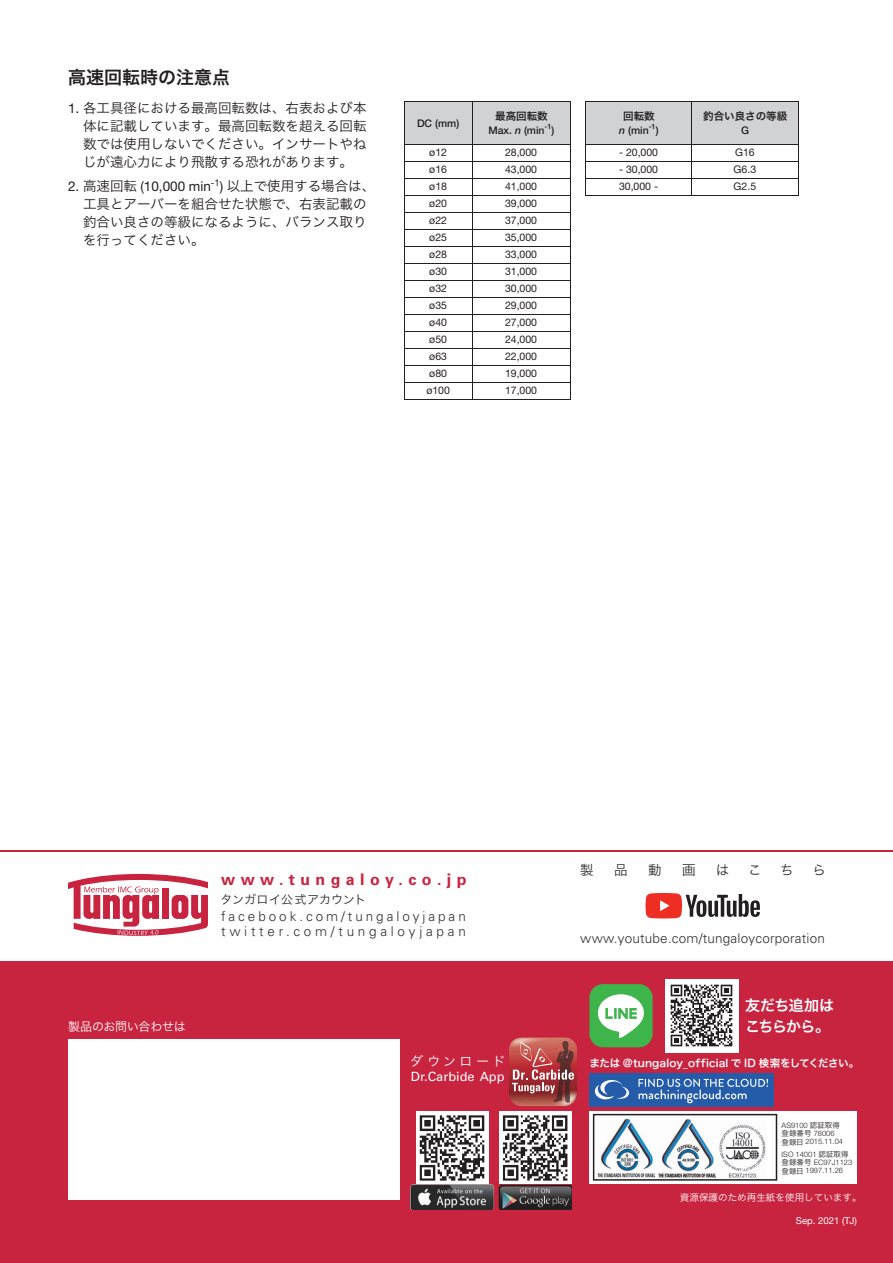
<style>
.page{position:relative;width:893px;height:1263px;background:#fff}
.page>*{position:absolute;margin:0;border:0;box-sizing:border-box;transform-origin:0 0}
.t1{font:18px "Hira Kaku Pro W6 90 pv RKSJ H";color:#231f20}
.t2{font:700 15.9px "Univers";letter-spacing:.34em;color:#c8233f}
.t3{font:15px/21.3px "Hira Kaku Pro W6 90 pv RKSJ H";letter-spacing:-.04em;color:#fff}
.t4{font:13.5px/18px "Hira Kaku Pro W3 90 pv RKSJ H";color:#231f20;text-align:justify}
.t5{font:300 13.5px/14.9px "Univers";letter-spacing:.22em;color:#312f30}
.t6{font:300 13.5px "Univers";letter-spacing:.015em;color:#312f30}
.t7{font:13.5px "Hira Kaku Pro W3 90 pv RKSJ H";color:#312f30}
.t8{font:12.75px "Univers";color:#fff}
.t9{font:12.75px "Hira Kaku Pro W3 90 pv RKSJ H";letter-spacing:.285em;color:#fff}
.t10{font:12px "Hira Kaku Pro W3 90 pv RKSJ H";letter-spacing:.01em;color:#312f30}
.t11{font:12px "Hira Kaku Pro W3 90 pv RKSJ H";letter-spacing:-.015em;color:#fff}
.t12{font:10.5px "Helvetica Neue LTW1 G";color:#231f20}
.t13{font:10.5px "Hira Kaku Pro W6 90 pv RKSJ H";letter-spacing:.015em;color:#fff}
.t14{font:500 10.5px "Helvetica Neue LTW1 G";color:#231f20}
.t15{font:10.5px "Hira Kaku Pro W6 90 pv RKSJ H";color:#231f20}
.t16{font:9.6px "Hira Kaku Pro W3 90 pv RKSJ H";color:#fff}
.t17{font:9.6px "Helvetica Neue LTW1 G";color:#fff}
.t18{font:300 7.5px/8.2px "Helvetica Neue LTW1 G";color:#231f20}
.s1{font-family:"Helvetica Neue LTW1 G"}
.s2{font-style:italic}
.s3{font-family:"Hira Kaku Pro W3 90 pv RKSJ H";font-weight:400}
</style>
<div class="page">
<hr style="left:404px;top:101px;width:68px;height:1px;background:#231f20">
<hr style="left:472px;top:101px;width:98px;height:1px;background:#231f20">
<svg style="left:404px;top:102px;width:167px;height:297px"></svg>
<hr style="left:404px;top:399px;width:166px;height:1px;background:#231f20">
<hr style="left:585px;top:101px;width:107px;height:1px;background:#231f20">
<hr style="left:692px;top:101px;width:106px;height:1px;background:#231f20">
<svg style="left:585px;top:102px;width:214px;height:93px"></svg>
<hr style="left:585px;top:195px;width:213px;height:1px;background:#231f20">
<hr style="left:0;top:850px;width:893px;height:2px;background:#c8233f">
<div style="left:0;top:961px;width:893px;height:302px;background:#c8233f"></div>
<div style="left:589px;top:1111px;width:268px;height:73px;background:#fff"></div>
<svg style="left:593px;top:1114px;width:184px;height:67px"></svg>
<div style="left:68px;top:1040px;width:332px;height:160px;background:#fff"></div>
<svg style="left:509px;top:1038px;width:68px;height:68px"></svg>
<img style="left:509px;top:1038px;width:62px;height:14px">
<img style="left:518px;top:1089px;width:59px;height:17px">
<img style="left:553px;top:1093px;width:17px;height:10px">
<svg style="left:512px;top:1041px;width:62px;height:52px;background:#b35d5c"></svg>
<svg style="left:68px;top:874px;width:140px;height:62px"></svg>
<img style="left:596px;top:1119px;width:171px;height:60px">
<div style="left:589px;top:1073px;width:185px;height:33px;background:#255ca9"></div>
<svg style="left:638px;top:1079px;width:130px;height:24px"></svg>
<svg style="left:595px;top:1080px;width:34px;height:19px"></svg>
<div style="left:589px;top:984px;width:64px;height:63px;background:#3db54a;border-radius:14px"></div>
<svg style="left:598px;top:994px;width:46px;height:44px"></svg>
<img style="left:665px;top:979px;width:73px;height:74px">
<img style="left:411px;top:1185px;width:161px;height:25px">
<img style="left:416px;top:1111px;width:156px;height:73px">
<svg style="left:645px;top:893px;width:115px;height:26px"></svg>
<h1 class="t1" style="left:68px;top:70px;width:164px">高速回転時の注意点</h1>
<p class="t4" style="left:83px;top:101px;width:285px;text-indent:-15px"><span class="s1">1.</span> 各工具径における最高回転数は、右表および本体に記載しています。最高回転数を超える回転数では使用しないでください。インサートやねじが遠心力により飛散する恐れがあります。</p>
<p class="t4" style="left:83px;top:179px;width:294px;text-align:left;text-indent:-15px"><span class="s1">2.</span> 高速回転 <span class="s1">(10,000 min</span><sup>-1</sup><span class="s1">)</span> 以上で使用する場合は、工具とアーバーを組合せた状態で、右表記載の釣合い良さの等級になるように、バランス取りを行ってください。</p>
<p class="t15" style="left:495px;top:113px;width:54px">最高回転数</p>
<p class="t14" style="left:488px;top:124px;width:68px">Max. <span class="s2">n</span> (min<sup>-1</sup>)</p>
<p class="t14" style="left:417px;top:117px;width:44px">DC (mm)</p>
<p class="t12" style="left:429px;top:147px;width:19px">ø12</p>
<p class="t12" style="left:505px;top:147px;width:34px">28,000</p>
<p class="t12" style="left:429px;top:164px;width:19px">ø16</p>
<p class="t12" style="left:505px;top:164px;width:34px">43,000</p>
<p class="t12" style="left:429px;top:181px;width:19px">ø18</p>
<p class="t12" style="left:505px;top:181px;width:34px">41,000</p>
<p class="t12" style="left:429px;top:198px;width:19px">ø20</p>
<p class="t12" style="left:505px;top:198px;width:34px">39,000</p>
<p class="t12" style="left:429px;top:215px;width:19px">ø22</p>
<p class="t12" style="left:505px;top:215px;width:34px">37,000</p>
<p class="t12" style="left:429px;top:232px;width:19px">ø25</p>
<p class="t12" style="left:505px;top:232px;width:34px">35,000</p>
<p class="t12" style="left:429px;top:249px;width:19px">ø28</p>
<p class="t12" style="left:505px;top:249px;width:34px">33,000</p>
<p class="t12" style="left:429px;top:266px;width:19px">ø30</p>
<p class="t12" style="left:505px;top:266px;width:34px">31,000</p>
<p class="t12" style="left:429px;top:283px;width:19px">ø32</p>
<p class="t12" style="left:505px;top:283px;width:34px">30,000</p>
<p class="t12" style="left:429px;top:300px;width:19px">ø35</p>
<p class="t12" style="left:505px;top:300px;width:34px">29,000</p>
<p class="t12" style="left:429px;top:317px;width:19px">ø40</p>
<p class="t12" style="left:505px;top:317px;width:34px">27,000</p>
<p class="t12" style="left:429px;top:334px;width:19px">ø50</p>
<p class="t12" style="left:505px;top:334px;width:34px">24,000</p>
<p class="t12" style="left:429px;top:351px;width:19px">ø63</p>
<p class="t12" style="left:505px;top:351px;width:34px">22,000</p>
<p class="t12" style="left:429px;top:368px;width:19px">ø80</p>
<p class="t12" style="left:505px;top:368px;width:34px">19,000</p>
<p class="t12" style="left:426px;top:385px;width:25px">ø100</p>
<p class="t12" style="left:505px;top:385px;width:34px">17,000</p>
<p class="t15" style="left:623px;top:113px;width:33px">回転数</p>
<p class="t14" style="left:619px;top:124px;width:41px"><span class="s2">n</span> (min<sup>-1</sup>)</p>
<p class="t15" style="left:703px;top:113px;width:85px">釣合い良さの等級</p>
<p class="t14" style="left:741px;top:124px;width:9px">G</p>
<p class="t12" style="left:619px;top:147px;width:41px">- 20,000</p>
<p class="t12" style="left:735px;top:147px;width:21px">G16</p>
<p class="t12" style="left:619px;top:164px;width:41px">- 30,000</p>
<p class="t12" style="left:733px;top:164px;width:24px">G6.3</p>
<p class="t12" style="left:619px;top:181px;width:41px">30,000 -</p>
<p class="t12" style="left:733px;top:181px;width:24px">G2.5</p>
<p class="t11" style="left:68px;top:1022px;width:119px">製品のお問い合わせは</p>
<h2 class="t2" style="left:221px;top:871px;width:247px">www.tungaloy.co.jp</h2>
<p class="t5" style="left:221px;top:909px;width:246px">facebook.com/tungaloyjapan twitter.com/tungaloyjapan</p>
<p class="t10" style="left:220px;top:895px;width:147px">タンガロイ公式アカウント</p>
<p class="t9" style="left:411px;top:1056px;width:96px">ダウンロード</p>
<p class="t8" style="left:411px;top:1069px;width:95px">Dr.Carbide App</p>
<p class="t7" style="left:580px;top:865px;width:15px">製</p>
<p class="t7" style="left:614px;top:865px;width:15px">品</p>
<p class="t7" style="left:648px;top:865px;width:15px">動</p>
<p class="t7" style="left:682px;top:865px;width:15px">画</p>
<p class="t7" style="left:716px;top:865px;width:15px">は</p>
<p class="t7" style="left:748px;top:865px;width:15px">こ</p>
<p class="t7" style="left:780px;top:865px;width:15px">ち</p>
<p class="t7" style="left:812px;top:865px;width:15px">ら</p>
<p class="t6" style="left:580px;top:930px;width:246px">www.youtube.com/tungaloycorporation</p>
<h3 class="t3" style="left:745px;top:997px;width:91px">友だち追加はこちらから。</h3>
<p class="t13" style="left:589px;top:1059px;width:271px">または @tungaloy_official で ID 検索をしてください。</p>
<p class="t18" style="left:781px;top:1121px;width:63px">AS9100 <span class="s3">認証取得登録番号</span> 78006<span class="s3">登録日</span> 2015.11.04</p>
<p class="t18" style="left:781px;top:1150px;width:72px">ISO 14001 <span class="s3">認証取得登録番号</span> EC97J1123<span class="s3">登録日</span> 1997.11.26</p>
<p class="t16" style="left:680px;top:1193px;width:183px">資源保護のため再生紙を使用しています。</p>
<p class="t17" style="left:796px;top:1215px;width:63px">Sep. 2021 (TJ)</p>
</div>
